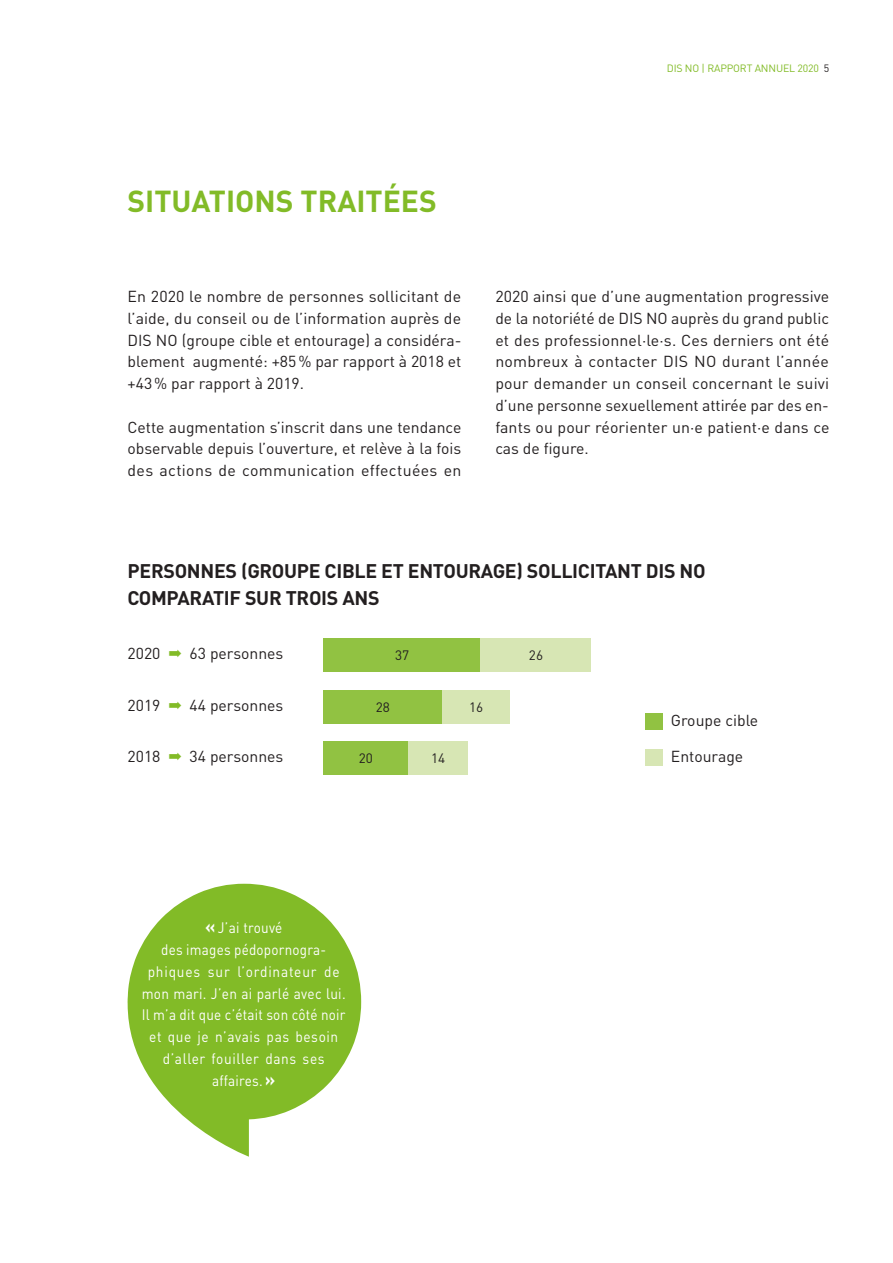
<style>
.page{position:relative;width:893px;height:1263px;background:#fff}
.page>*{position:absolute;margin:0;border:0;box-sizing:border-box;transform-origin:0 0}
.t1{font:700 30px "DIN";color:#82bb27}
.t2{font:700 19.5px/27px "DIN";letter-spacing:-.015em;color:#231f20}
.t3{font:15.75px/21.8px "DIN";color:#231f20;text-align:justify}
.t4{font:15px/21.8px "DIN";letter-spacing:.025em;color:#fff;text-align:center;scale:.9 1}
.t5{font:13.5px "DIN";color:#231f20}
.t6{font:10.5px "DIN";letter-spacing:-.015em;color:#82bb27}
.s1{color:#231f20}
.s2{color:#82bb27}
.s3{font-weight:700;font-size:18px}
</style>
<div class="page">
<svg style="left:128px;top:884px;width:233px;height:273px;fill:#82bb27"></svg>
<div style="left:645px;top:713px;width:18px;height:17px;background:#91c242"></div>
<div style="left:645px;top:749px;width:18px;height:16px;background:#d7e6b4"></div>
<div style="left:323px;top:638px;width:157px;height:33px;background:#91c242"></div>
<div style="left:480px;top:638px;width:111px;height:33px;background:#d7e6b4"></div>
<div style="left:323px;top:690px;width:119px;height:33px;background:#91c242"></div>
<div style="left:442px;top:690px;width:68px;height:33px;background:#d7e6b4"></div>
<div style="left:323px;top:741px;width:85px;height:34px;background:#91c242"></div>
<div style="left:408px;top:741px;width:60px;height:34px;background:#d7e6b4"></div>
<p class="t6" style="left:667px;top:62px;width:164px">DIS NO | RAPPORT ANNUEL 2020 <span class="s1">5</span></p>
<h1 class="t1" style="left:128px;top:181px;width:311px">SITUATIONS TRAITÉES</h1>
<p class="t3" style="left:128px;top:286px;width:335px">En 2020 le nombre de personnes sollicitant de l’aide, du conseil ou de l’information auprès de DIS NO (groupe cible et entourage) a considéra&shy;blement augmenté: +85 % par rapport à 2018 et +43 % par rapport à 2019.</p>
<p class="t3" style="left:128px;top:416px;width:335px">Cette augmentation s’inscrit dans une tendance observable depuis l’ouverture, et relève à la fois des actions de communication effectuées en</p>
<p class="t3" style="left:495px;top:286px;width:336px">2020 ainsi que d’une augmentation progressive de la notoriété de DIS NO auprès du grand public et des professionnel·le·s. Ces derniers ont été nombreux à contacter DIS NO durant l’année pour demander un conseil concernant le suivi d’une personne sexuellement attirée par des en&shy;fants ou pour réorienter un·e patient·e dans ce cas de figure.</p>
<p class="t2" style="left:128px;top:556px;width:580px">PERSONNES (GROUPE CIBLE ET ENTOURAGE) SOLLICITANT DIS NO<br>COMPARATIF SUR TROIS ANS</p>
<p class="t3" style="left:128px;top:643px;width:157px">2020 <span class="s2">➡</span> 63 personnes</p>
<p class="t5" style="left:395px;top:647px;width:16px">37</p>
<p class="t5" style="left:529px;top:647px;width:16px">26</p>
<p class="t3" style="left:128px;top:695px;width:157px">2019 <span class="s2">➡</span> 44 personnes</p>
<p class="t3" style="left:128px;top:746px;width:157px">2018 <span class="s2">➡</span> 34 personnes</p>
<p class="t5" style="left:376px;top:699px;width:16px">28</p>
<p class="t5" style="left:469px;top:699px;width:16px">16</p>
<p class="t5" style="left:359px;top:751px;width:16px">20</p>
<p class="t5" style="left:431px;top:751px;width:16px">14</p>
<p class="t3" style="left:671px;top:710px;width:89px">Groupe cible</p>
<p class="t3" style="left:671px;top:746px;width:74px">Entourage</p>
<p class="t4" style="left:142px;top:917px;width:228px"><span class="s3">«</span> J’ai trouvé<br>des images pédopornogra&shy;phiques sur l’ordinateur de mon mari. J’en ai parlé avec lui.<br>Il m’a dit que c’était son côté noir et que je n’avais pas besoin d’aller fouiller dans ses affaires. <span class="s3">»</span></p>
</div>
